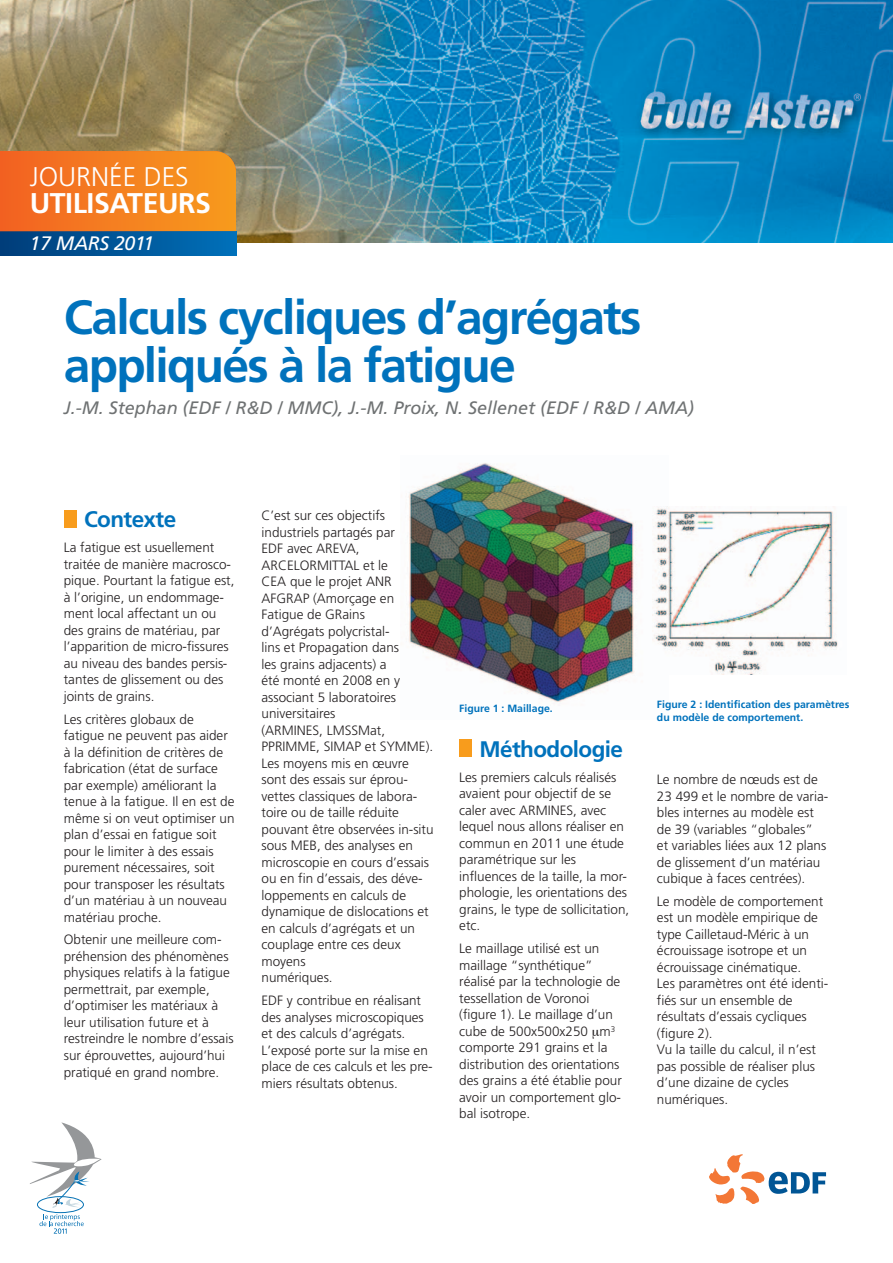
<style>
.page{position:relative;width:893px;height:1263px;background:#fff}
.page>*{position:absolute;margin:0;border:0;box-sizing:border-box;transform-origin:0 0}
.t1{font:700 48px/48px "Frutiger";letter-spacing:-.035em;color:#0072bc}
.t2{font:700 28.5px "Frutiger";letter-spacing:-.015em;color:#fff}
.t3{font:300 27px "Frutiger";color:#fff}
.t4{font:700 22.5px "Frutiger";letter-spacing:-.025em;color:#0072bc}
.t5{font:italic 19.5px "Frutiger";letter-spacing:-.015em;color:#fff}
.t6{font:italic 18px "Frutiger";color:#6f7273}
.t7{font:300 13.5px/16.5px "Frutiger";color:#231f20}
.t8{font:700 10.5px/12.8px "Frutiger";color:#0072bc}
</style>
<div class="page">
<div style="left:37px;top:1196px;width:47px;height:17px;border:1px solid #0772b4;border-radius:50%"></div>
<svg style="left:30px;top:1122px;width:72px;height:86px"></svg>
<svg style="left:39px;top:1214px;width:45px;height:20px"></svg>
<svg style="left:709px;top:1154px;width:117px;height:50px"></svg>
<img style="left:0;top:0;width:893px;height:242px">
<div style="left:64px;top:510px;width:13px;height:17px;background:#f89c1c"></div>
<div style="left:459px;top:740px;width:13px;height:17px;background:#f89c1c"></div>
<div style="left:0;top:231px;width:236px;height:24px;background:linear-gradient(to right,#003c78,#0070b8)"></div>
<svg style="left:0;top:151px;width:236px;height:80px;background:#f47e1f"></svg>
<img style="left:407px;top:463px;width:246px;height:239px">
<img style="left:653px;top:506px;width:185px;height:168px">
<h3 class="t3" style="left:30px;top:166px;width:160px">JOURNÉE DES</h3>
<h2 class="t2" style="left:30px;top:192px;width:183px">UTILISATEURS</h2>
<h3 class="t5" style="left:30px;top:235px;width:126px">17 MARS 2011</h3>
<h1 class="t1" style="left:64px;top:297px;width:579px">Calculs cycliques d’agrégats appliqués à la fatigue</h1>
<h3 class="t6" style="left:64px;top:400px;width:632px">J.-M. Stephan (EDF / R&amp;D / MMC), J.-M. Proix, N. Sellenet (EDF / R&amp;D / AMA)</h3>
<h3 class="t4" style="left:84px;top:510px;width:94px">Contexte</h3>
<p class="t7" style="left:64px;top:540px;width:172px">La fatigue est usuellement traitée de manière macrosco&shy;pique. Pourtant la fatigue est, à l’origine, un endommage&shy;ment local affectant un ou des grains de matériau, par l’apparition de micro-fissures au niveau des bandes persis&shy;tantes de glissement ou des joints de grains.</p>
<p class="t7" style="left:64px;top:712px;width:172px">Les critères globaux de fatigue ne peuvent pas aider à la définition de critères de fabrication (état de surface par exemple) améliorant la tenue à la fatigue. Il en est de même si on veut optimiser un plan d’essai en fatigue soit pour le limiter à des essais purement nécessaires, soit pour transposer les résultats d’un matériau à un nouveau matériau proche.</p>
<p class="t7" style="left:64px;top:932px;width:171px">Obtenir une meilleure com&shy;préhension des phénomènes physiques relatifs à la fatigue permettrait, par exemple, d’optimiser les matériaux à leur utilisation future et à restreindre le nombre d’essais sur éprouvettes, aujourd’hui pratiqué en grand nombre.</p>
<p class="t7" style="left:261px;top:508px;width:174px">C’est sur ces objectifs industriels partagés par<br>EDF avec AREVA,<br>ARCELORMITTAL et le<br>CEA que le projet ANR<br>AFGRAP (Amorçage en<br>Fatigue de GRains<br>d’Agrégats polycristal-<br>lins et Propagation dans<br>les grains adjacents) a<br>été monté en 2008 en y associant 5 laboratoires universitaires<br>(ARMINES, LMSSMat,<br>PPRIMME, SIMAP et SYMME).<br>Les moyens mis en œuvre sont des essais sur éprou&shy;vettes classiques de labora&shy;toire ou de taille réduite pouvant être observées in-situ sous MEB, des analyses en microscopie en cours d’essais ou en fin d’essais, des déve&shy;loppements en calculs de dynamique de dislocations et en calculs d’agrégats et un couplage entre ces deux moyens<br>numériques.</p>
<p class="t7" style="left:261px;top:993px;width:173px">EDF y contribue en réalisant des analyses microscopiques et des calculs d’agrégats.<br>L’exposé porte sur la mise en place de ces calculs et les pre&shy;miers résultats obtenus.</p>
<p class="t8" style="left:459px;top:703px;width:95px">Figure 1 : Maillage.</p>
<p class="t8" style="left:657px;top:699px;width:194px">Figure 2 : Identification des paramètres du modèle de comportement.</p>
<h3 class="t4" style="left:479px;top:740px;width:145px">Méthodologie</h3>
<p class="t7" style="left:459px;top:770px;width:172px">Les premiers calculs réalisés avaient pour objectif de se caler avec ARMINES, avec lequel nous allons réaliser en commun en 2011 une étude paramétrique sur les influences de la taille, la mor&shy;phologie, les orientations des grains, le type de sollicitation, etc.</p>
<p class="t7" style="left:459px;top:941px;width:164px">Le maillage utilisé est un maillage “synthétique” réalisé par la technologie de tessellation de Voronoi (figure 1). Le maillage d’un cube de 500x500x250 m<sup>3 </sup>comporte 291 grains et la distribution des orientations des grains a été établie pour avoir un comportement glo&shy;bal isotrope.</p>
<p class="t7" style="left:657px;top:772px;width:173px">Le nombre de nœuds est de<br>23 499 et le nombre de varia&shy;bles internes au modèle est de 39 (variables “globales”<br>et variables liées aux 12 plans de glissement d’un matériau cubique à faces centrées).</p>
<p class="t7" style="left:657px;top:894px;width:173px">Le modèle de comportement est un modèle empirique de type Cailletaud-Méric à un écrouissage isotrope et un écrouissage cinématique.<br>Les paramètres ont été identi&shy;fiés sur un ensemble de résultats d’essais cycliques (figure 2).<br>Vu la taille du calcul, il n’est pas possible de réaliser plus d’une dizaine de cycles numériques.</p>
</div>
